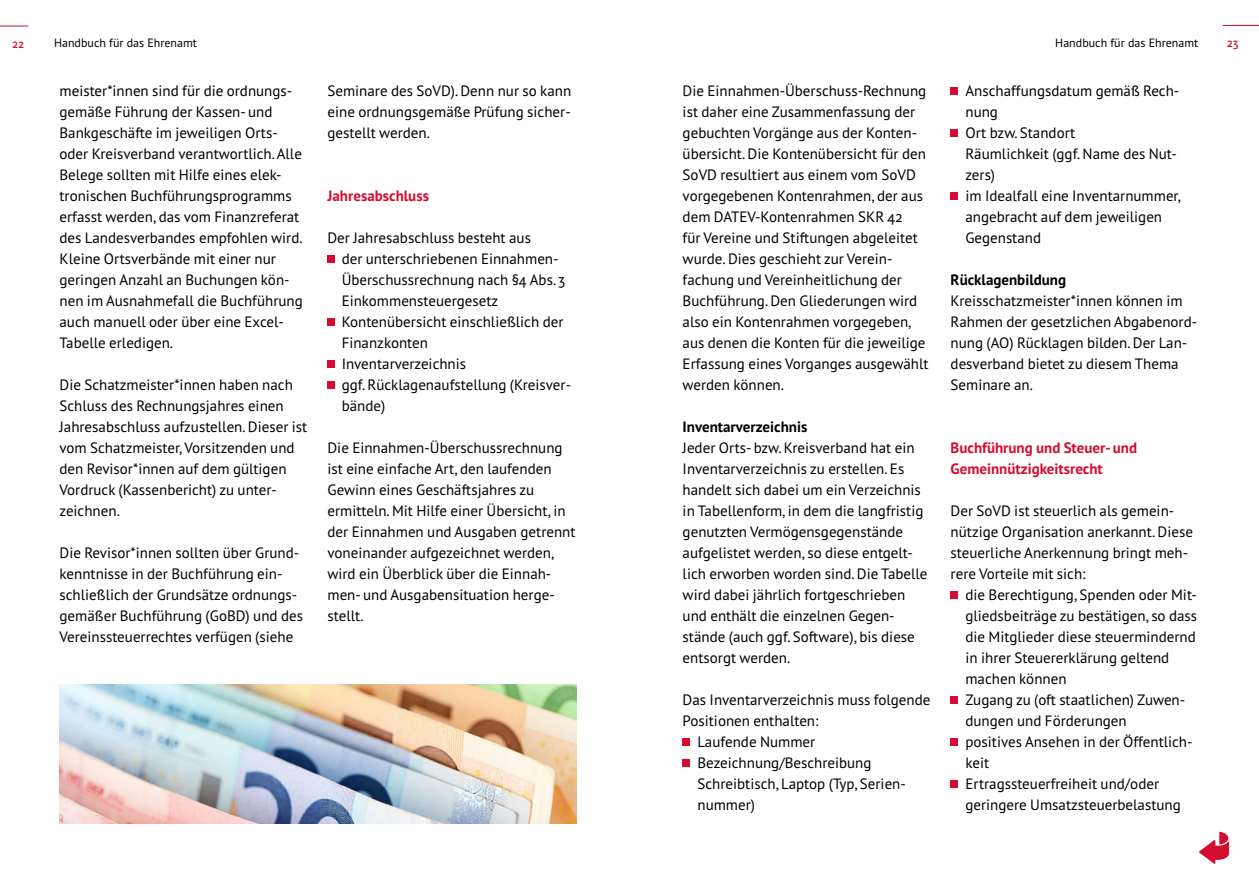
<style>
.page{position:relative;width:1259px;height:893px;background:#fff}
.page>*{position:absolute;margin:0;border:0;box-sizing:border-box;transform-origin:0 0}
.t1{font:15px/21px "PT Sans Pro";color:#000}
.t2{font:700 15px/21px "PT Sans Pro";color:#d50c2f}
.t3{font:700 15px "PT Sans Pro";color:#000}
.t4{font:12px "PT Sans Pro";color:#000}
.t5{font:600 12px "PT Sans Pro";color:#d50c2f}
</style>
<div class="page">
<div style="left:327px;top:256px;width:8px;height:7px;background:#d50c2f"></div>
<div style="left:327px;top:319px;width:8px;height:7px;background:#d50c2f"></div>
<div style="left:327px;top:361px;width:8px;height:7px;background:#d50c2f"></div>
<div style="left:327px;top:382px;width:8px;height:7px;background:#d50c2f"></div>
<div style="left:682px;top:739px;width:8px;height:7px;background:#d50c2f"></div>
<div style="left:682px;top:760px;width:8px;height:7px;background:#d50c2f"></div>
<div style="left:950px;top:88px;width:8px;height:7px;background:#d50c2f"></div>
<div style="left:950px;top:130px;width:8px;height:7px;background:#d50c2f"></div>
<div style="left:950px;top:193px;width:8px;height:7px;background:#d50c2f"></div>
<div style="left:950px;top:592px;width:8px;height:7px;background:#d50c2f"></div>
<div style="left:950px;top:697px;width:8px;height:7px;background:#d50c2f"></div>
<div style="left:950px;top:739px;width:8px;height:7px;background:#d50c2f"></div>
<div style="left:950px;top:781px;width:8px;height:7px;background:#d50c2f"></div>
<img style="left:60px;top:684px;width:516px;height:139px">
<svg style="left:0;top:26px;width:28px;height:1px"></svg>
<hr style="left:1222px;top:25px;width:37px;height:1px;background:#d50c2f">
<svg style="left:1199px;top:832px;width:30px;height:32px"></svg>
<p class="t5" style="left:12px;top:36px;width:14px">22</p>
<p class="t4" style="left:54px;top:35px;width:144px">Handbuch für das Ehrenamt</p>
<p class="t4" style="left:1055px;top:35px;width:144px">Handbuch für das Ehrenamt</p>
<p class="t5" style="left:1226px;top:35px;width:13px">23</p>
<p class="t1" style="left:60px;top:80px;width:245px">meister*innen sind für die ordnungs&shy;gemäße Führung der Kassen- und Bankgeschäfte im jeweiligen Orts&shy;oder Kreisverband verantwortlich. Alle Belege sollten mit Hilfe eines elek&shy;tronischen Buchführungsprogramms erfasst werden, das vom Finanzreferat des Landesverbandes empfohlen wird.<br>Kleine Ortsverbände mit einer nur geringen Anzahl an Buchungen kön&shy;nen im Ausnahmefall die Buchführung auch manuell oder über eine Excel-Tabelle erledigen.</p>
<p class="t1" style="left:60px;top:374px;width:249px">Die Schatzmeister*innen haben nach Schluss des Rechnungsjahres einen Jahresabschluss aufzustellen. Dieser ist vom Schatzmeister, Vorsitzenden und den Revisor*innen auf dem gültigen Vordruck (Kassenbericht) zu unter&shy;zeichnen.</p>
<p class="t1" style="left:60px;top:542px;width:245px">Die Revisor*innen sollten über Grund&shy;kenntnisse in der Buchführung ein&shy;schließlich der Grundsätze ordnungs&shy;gemäßer Buchführung (GoBD) und des Vereinssteuerrechtes verfügen (siehe</p>
<p class="t1" style="left:327px;top:80px;width:245px;text-align:justify">Seminare des SoVD). Denn nur so kann eine ordnungsgemäße Prüfung sicher&shy;gestellt werden.</p>
<p class="t2" style="left:327px;top:185px;width:103px">Jahresabschluss</p>
<p class="t1" style="left:342px;top:227px;width:231px;text-indent:-14px">Der Jahresabschluss besteht aus<br>der unterschriebenen Einnahmen-<br>Überschussrechnung nach §4 Abs. 3<br>Einkommensteuergesetz<br>Kontenübersicht einschließlich der<br>Finanzkonten<br>Inventarverzeichnis<br>ggf. Rücklagenaufstellung (Kreisver&shy;bände)</p>
<p class="t1" style="left:327px;top:437px;width:249px">Die Einnahmen-Überschussrechnung ist eine einfache Art, den laufenden Gewinn eines Geschäftsjahres zu ermitteln. Mit Hilfe einer Übersicht, in der Einnahmen und Ausgaben getrennt voneinander aufgezeichnet werden, wird ein Überblick über die Einnah&shy;men- und Ausgabensituation herge&shy;stellt.</p>
<p class="t1" style="left:682px;top:80px;width:247px">Die Einnahmen-Überschuss-Rechnung ist daher eine Zusammenfassung der gebuchten Vorgänge aus der Konten&shy;übersicht. Die Kontenübersicht für den SoVD resultiert aus einem vom SoVD vorgegebenen Kontenrahmen, der aus dem DATEV-Kontenrahmen SKR 42<br>für Vereine und Stiftungen abgeleitet wurde. Dies geschieht zur Verein&shy;fachung und Vereinheitlichung der Buchführung. Den Gliederungen wird also ein Kontenrahmen vorgegeben, aus denen die Konten für die jeweilige Erfassung eines Vorganges ausgewählt werden können.</p>
<p class="t3" style="left:682px;top:417px;width:126px">Inventarverzeichnis</p>
<p class="t1" style="left:682px;top:437px;width:246px">Jeder Orts- bzw. Kreisverband hat ein Inventarverzeichnis zu erstellen. Es handelt sich dabei um ein Verzeichnis in Tabellenform, in dem die langfristig genutzten Vermögensgegenstände aufgelistet werden, so diese entgelt&shy;lich erworben worden sind. Die Tabelle wird dabei jährlich fortgeschrieben und enthält die einzelnen Gegen&shy;stände (auch ggf. Software), bis diese entsorgt werden.</p>
<p class="t1" style="left:682px;top:689px;width:249px">Das Inventarverzeichnis muss folgende</p>
<p class="t1" style="left:682px;top:710px;width:137px">Positionen enthalten:</p>
<p class="t1" style="left:697px;top:731px;width:119px">Laufende Nummer</p>
<p class="t1" style="left:697px;top:752px;width:175px">Bezeichnung/Beschreibung</p>
<p class="t1" style="left:697px;top:773px;width:210px">Schreibtisch, Laptop (Typ, Serien-</p>
<p class="t1" style="left:697px;top:794px;width:59px">nummer)</p>
<p class="t1" style="left:965px;top:80px;width:217px">Anschaffungsdatum gemäß Rech&shy;nung<br>Ort bzw. Standort<br>Räumlichkeit (ggf. Name des Nut&shy;zers)<br>im Idealfall eine Inventarnummer, angebracht auf dem jeweiligen<br>Gegenstand</p>
<p class="t3" style="left:950px;top:270px;width:117px">Rücklagenbildung</p>
<p class="t1" style="left:950px;top:290px;width:248px">Kreisschatzmeister*innen können im<br>Rahmen der gesetzlichen Abgabenord&shy;nung (AO) Rücklagen bilden. Der Lan&shy;desverband bietet zu diesem Thema<br>Seminare an.</p>
<p class="t2" style="left:950px;top:437px;width:188px">Buchführung und Steuer- und<br>Gemeinnützigkeitsrecht</p>
<p class="t1" style="left:950px;top:500px;width:244px">Der SoVD ist steuerlich als gemein&shy;nützige Organisation anerkannt. Diese steuerliche Anerkennung bringt meh&shy;rere Vorteile mit sich:</p>
<p class="t1" style="left:965px;top:584px;width:233px">die Berechtigung, Spenden oder Mit&shy;gliedsbeiträge zu bestätigen, so dass die Mitglieder diese steuermindernd in ihrer Steuererklärung geltend machen können<br>Zugang zu (oft staatlichen) Zuwen&shy;dungen und Förderungen<br>positives Ansehen in der Öffentlich&shy;keit<br>Ertragssteuerfreiheit und/oder geringere Umsatzsteuerbelastung</p>
</div>
